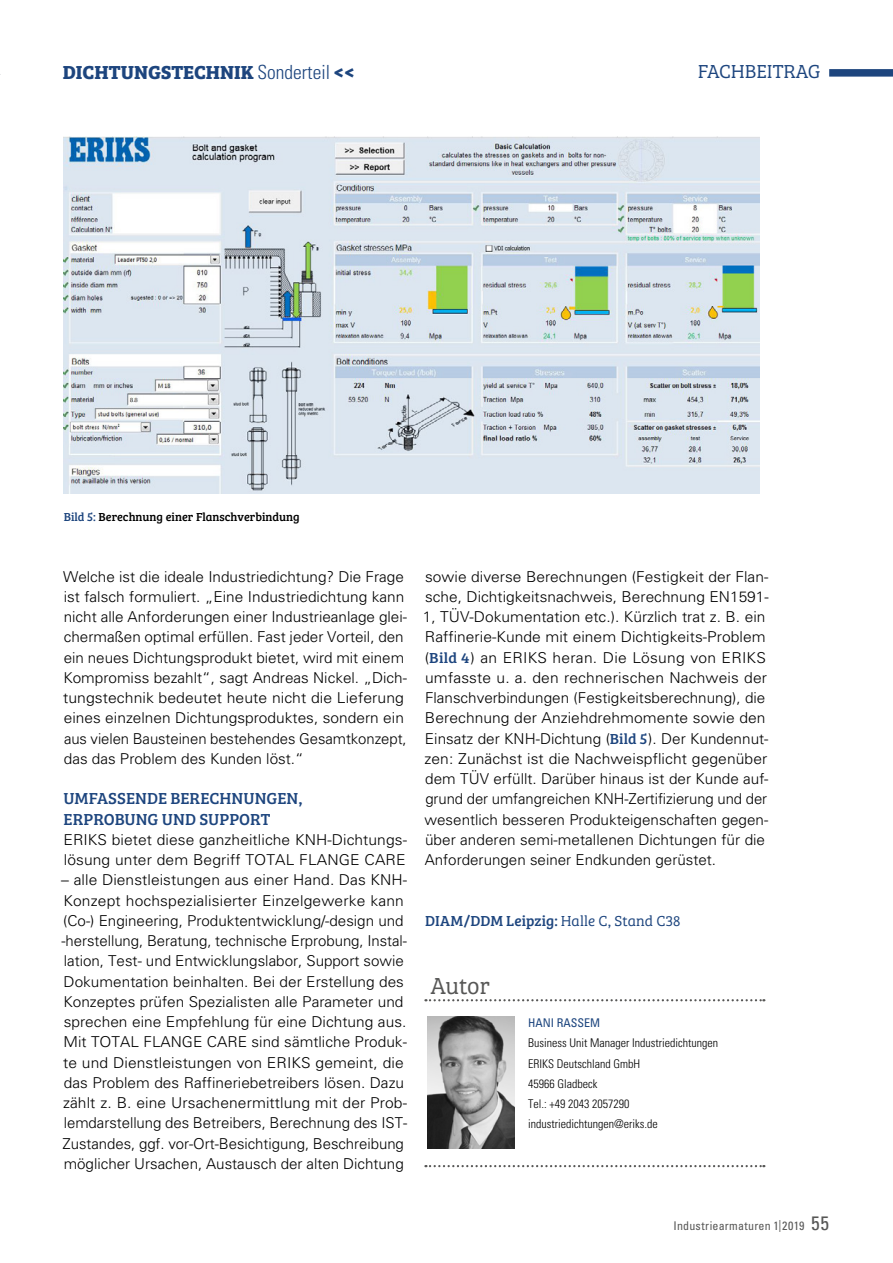
<style>
.page{position:relative;width:893px;height:1263px;background:#fff}
.page>*{position:absolute;margin:0;border:0;box-sizing:border-box;transform-origin:0 0}
.t1{font:24px "Bree Serif Lt";letter-spacing:-.01em;color:#575756}
.t2{font:700 19.5px "Bree Serif";color:#1d457e}
.t3{font:19.5px "Bree Serif Lt";color:#1d457e}
.DT_1_Subline{font:16.5px/20.2px "Bree Serif";color:#1d457e}
.DT_Fliesstext{font:300 15px/20.2px "Univers";color:#000;scale:1.04 1}
.DT_Fliesstext_Einzug{font:300 15px/20.2px "Univers";color:#000}
.DT_Fliesstext-2{font:15px "Bree Serif";letter-spacing:.005em;color:#1d457e}
.DT_Autor_Ende{font:300 condensed 12px "Univers";color:#000}
.DT_Bildunterschrift{font:12px "Bree Serif";color:#000}
.t4{font:condensed 12px "Univers";letter-spacing:.02em;color:#575756}
.DT_Autor_Ende-2{font:condensed 12px "Univers";color:#1d457e}
.s1{font-family:"Univers";font-weight:300;font-stretch:condensed}
.s2{color:#1d457e}
.s3{font-family:"Bree Serif";font-weight:400;color:#1d457e}
.s4{font-family:"Bree Serif Lt"}
.s5{font-size:19.5px}
</style>
<div class="page">
<img style="left:64px;top:136px;width:695px;height:358px">
<svg style="left:425px;top:999px;width:339px;height:2px"></svg>
<svg style="left:425px;top:1165px;width:339px;height:2px"></svg>
<img style="left:427px;top:1017px;width:87px;height:132px">
<div style="left:829px;top:69px;width:64px;height:8px;background:#1d457e"></div>
<h2 class="t2" style="left:63px;top:57px;width:293px">DICHTUNGSTECHNIK <span class="s1">Sonderteil</span> &lt;&lt;</h2>
<h2 class="t3" style="left:698px;top:57px;width:124px">FACHBEITRAG</h2>
<p class="DT_Bildunterschrift" style="left:64px;top:508px;width:238px"><span class="s2">Bild 5:</span> Berechnung einer Flanschverbindung</p>
<p class="DT_Fliesstext_Einzug" style="left:63px;top:566px;width:345px">Welche ist die ideale Industriedichtung? Die Frage ist falsch formuliert. „Eine Industriedichtung kann nicht alle Anforderungen einer Industrieanlage glei&shy;chermaßen optimal erfüllen. Fast jeder Vorteil, den ein neues Dichtungsprodukt bietet, wird mit einem Kompromiss bezahlt“, sagt Andreas Nickel. „Dich&shy;tungstechnik bedeutet heute nicht die Lieferung eines einzelnen Dichtungsproduktes, sondern ein aus vielen Bausteinen bestehendes Gesamtkonzept, das das Problem des Kunden löst.“</p>
<p class="DT_1_Subline" style="left:63px;top:788px;width:241px">UMFASSENDE BERECHNUNGEN,<br>ERPROBUNG UND SUPPORT</p>
<p class="DT_Fliesstext" style="left:63px;top:829px;width:332px">ERIKS bietet diese ganzheitliche KNH-Dichtungs&shy;lösung unter dem Begriff TOTAL FLANGE CARE</p>
<p class="DT_Fliesstext" style="left:61px;top:870px;width:334px">– alle Dienstleistungen aus einer Hand. Das KNH-Konzept hochspezialisierter Einzelgewerke kann (Co-) Engineering, Produktentwicklung/-design und -herstellung, Beratung, technische Erprobung, Instal&shy;lation, Test- und Entwicklungslabor, Support sowie Dokumentation beinhalten. Bei der Erstellung des Konzeptes prüfen Spezialisten alle Parameter und sprechen eine Empfehlung für eine Dichtung aus.<br>Mit TOTAL FLANGE CARE sind sämtliche Produk&shy;te und Dienstleistungen von ERIKS gemeint, die das Problem des Raffineriebetreibers lösen. Dazu zählt z. B. eine Ursachenermittlung mit der Prob&shy;lemdarstellung des Betreibers, Berechnung des IST-Zustandes, ggf. vor-Ort-Besichtigung, Beschreibung möglicher Ursachen, Austausch der alten Dichtung</p>
<p class="DT_Fliesstext" style="left:423px;top:566px;width:334px">sowie diverse Berechnungen (Festigkeit der Flan&shy;sche, Dichtigkeitsnachweis, Berechnung EN1591- 1, TÜV-Dokumentation etc.). Kürzlich trat z. B. ein Raffinerie-Kunde mit einem Dichtigkeits-Problem (<span class="s3">Bild 4</span>) an ERIKS heran. Die Lösung von ERIKS umfasste u. a. den rechnerischen Nachweis der Flanschverbindungen (Festigkeitsberechnung), die Berechnung der Anziehdrehmomente sowie den Einsatz der KNH-Dichtung (<span class="s3">Bild 5</span>). Der Kundennut&shy;zen: Zunächst ist die Nachweispflicht gegenüber dem TÜV erfüllt. Darüber hinaus ist der Kunde auf&shy;grund der umfangreichen KNH-Zertifizierung und der wesentlich besseren Produkteigenschaften gegen&shy;über anderen semi-metallenen Dichtungen für die Anforderungen seiner Endkunden gerüstet.</p>
<p class="DT_Fliesstext-2" style="left:425px;top:909px;width:257px">DIAM/DDM Leipzig: <span class="s4">Halle C, Stand C38</span></p>
<p class="t1" style="left:430px;top:969px;width:61px">Autor</p>
<p class="DT_Autor_Ende-2" style="left:528px;top:1015px;width:74px">HANI RASSEM</p>
<p class="DT_Autor_Ende" style="left:528px;top:1036px;width:191px">Business Unit Manager Industriedichtungen</p>
<p class="DT_Autor_Ende" style="left:528px;top:1056px;width:113px">ERIKS Deutschland GmbH</p>
<p class="DT_Autor_Ende" style="left:528px;top:1076px;width:71px">45966 Gladbeck</p>
<p class="DT_Autor_Ende" style="left:528px;top:1097px;width:103px">Tel.: +49 2043 2057290</p>
<p class="DT_Autor_Ende" style="left:528px;top:1117px;width:131px">industriedichtungen@eriks.de</p>
<p class="t4" style="left:673px;top:1218px;width:157px">Industriearmaturen 1|2019 <span class="s5">55</span></p>
</div>
